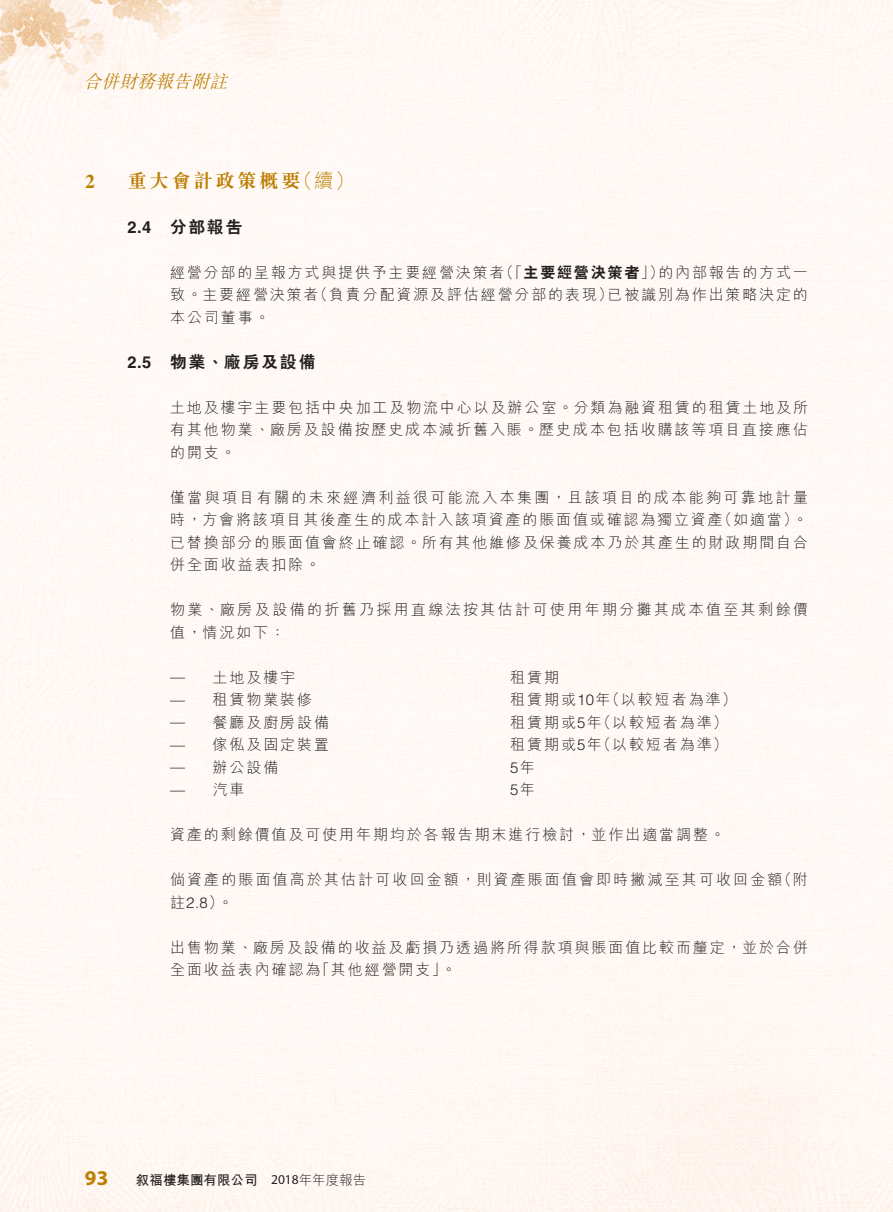
<style>
.page{position:relative;width:893px;height:1212px;background:#fff9f5}
.page>*{position:absolute;margin:0;border:0;box-sizing:border-box;transform-origin:0 0}
.t1{font:700 21px "Myriad Pro";color:#bc7e00}
._01_H1{font:700 19.5px "M Sung HK";letter-spacing:.125em;color:#bc7e00}
._01_H1-2{font:300 19.5px "M Hei HK";color:#bc7e00}
._01_H1-3{font:700 19.5px "Times LT Std";color:#bc7e00}
.t2{font:italic 300 18px "M Sung HK";color:#bc7e00}
._02_H2{font:800 16.5px "C Hei 2 HK";letter-spacing:.13em;color:#231f20}
._02_H2-2{font:700 16.5px "Helvetica LT Std";color:#231f20}
._00_txt{font:300 15px/22.5px "M Hei HK";letter-spacing:.13em;color:#231f20}
._00_txt-2{font:300 15px/22.5px "M Hei HK";letter-spacing:.155em;color:#231f20;text-align:right}
._00_txt-3{font:300 15px "Helvetica LT Std";color:#231f20}
._00_txt-4{font:800 15px "C Hei 2 HK";letter-spacing:.12em;color:#231f20}
.t3{font:300 13.5px "M Hei HK";color:#231f20}
.t4{font:700 13.5px "M Hei HK";color:#231f20}
.s1{font-family:"M Hei HK";font-weight:300}
.s2{font-family:"Helvetica LT Std"}
.s3{font-family:"M Hei HK"}
.s4{font-family:"Myriad Pro";font-weight:400}
</style>
<div class="page">
<p class="t2" style="left:83px;top:69px;width:152px">合併財務報告附註</p>
<p class="_01_H1-3" style="left:85px;top:169px;width:11px">2</p>
<p class="_01_H1-2" style="left:293px;top:170px;width:63px">（續(</p>
<p class="_01_H1" style="left:128px;top:171px;width:175px">重大會計政策概要</p>
<p class="_02_H2-2" style="left:128px;top:217px;width:25px">2.4</p>
<p class="_02_H2-2" style="left:128px;top:352px;width:25px">2.5</p>
<p class="_02_H2" style="left:170px;top:218px;width:74px">分部報告</p>
<p class="_00_txt-4" style="left:499px;top:264px;width:167px"><span class="s1">（「</span>主要經營決策者<span class="s1">」）</span></p>
<p class="_00_txt" style="left:170px;top:261px;width:336px">經營分部的呈報方式與提供予主要經營決策者</p>
<p class="_00_txt" style="left:658px;top:261px;width:151px">的內部報告的方式一</p>
<p class="_00_txt" style="left:313px;top:283px;width:302px">（負責分配資源及評估經營分部的表現）</p>
<p class="_00_txt" style="left:607px;top:283px;width:202px">已被識別為作出策略決定的</p>
<p class="_00_txt" style="left:170px;top:283px;width:150px">致。主要經營決策者本公司董事。</p>
<p class="_02_H2" style="left:170px;top:353px;width:147px">物業、廠房及設備</p>
<p class="_00_txt" style="left:170px;top:396px;width:639px;text-align:justify">土地及樓宇主要包括中央加工及物流中心以及辦公室。分類為融資租賃的租賃土地及所有其他物業、廠房及設備按歷史成本減折舊入賬。歷史成本包括收購該等項目直接應佔的開支。</p>
<p class="_00_txt-2" style="left:170px;top:486px;width:639px">僅當與項目有關的未來經濟利益很可能流入本集團，且該項目的成本能夠可靠地計量。</p>
<p class="_00_txt" style="left:717px;top:508px;width:83px">（如適當(</p>
<p class="_00_txt" style="left:170px;top:508px;width:639px">時，方會將該項目其後產生的成本計入該項資產的賬面值或確認為獨立資產<br>已替換部分的賬面值會終止確認。所有其他維修及保養成本乃於其產生的財政期間自合併全面收益表扣除。</p>
<p class="_00_txt-2" style="left:170px;top:598px;width:639px;text-align:left">物業、廠房及設備的折舊乃採用直線法按其估計可使用年期分攤其成本值至其剩餘價值，情況如下：</p>
<p class="_00_txt" style="left:510px;top:666px;width:50px">租賃期</p>
<p class="_00_txt" style="left:213px;top:666px;width:84px">土地及樓宇</p>
<p class="_00_txt-3" style="left:170px;top:667px;width:16px">—</p>
<p class="_00_txt-3" style="left:170px;top:690px;width:16px">—</p>
<p class="_00_txt-3" style="left:170px;top:712px;width:16px">—</p>
<p class="_00_txt-3" style="left:170px;top:735px;width:16px">—</p>
<p class="_00_txt-3" style="left:170px;top:757px;width:16px">—</p>
<p class="_00_txt" style="left:213px;top:688px;width:101px">租賃物業裝修</p>
<p class="_00_txt" style="left:213px;top:711px;width:118px">餐廳及廚房設備</p>
<p class="_00_txt" style="left:213px;top:733px;width:118px">傢俬及固定裝置</p>
<p class="_00_txt" style="left:213px;top:756px;width:67px">辦公設備</p>
<p class="_00_txt" style="left:605px;top:688px;width:133px">（以較短者為準(</p>
<p class="_00_txt" style="left:510px;top:688px;width:102px">租賃期或<span class="s2">10</span>年</p>
<p class="_00_txt" style="left:596px;top:711px;width:133px">（以較短者為準(</p>
<p class="_00_txt" style="left:510px;top:711px;width:93px">租賃期或<span class="s2">5</span>年</p>
<p class="_00_txt" style="left:596px;top:733px;width:133px">（以較短者為準(</p>
<p class="_00_txt" style="left:510px;top:733px;width:93px">租賃期或<span class="s2">5</span>年</p>
<p class="_00_txt-3" style="left:510px;top:758px;width:26px">5<span class="s3">年</span></p>
<p class="_00_txt" style="left:213px;top:778px;width:33px">汽車</p>
<p class="_00_txt-3" style="left:510px;top:780px;width:26px">5<span class="s3">年</span></p>
<p class="_00_txt-3" style="left:170px;top:780px;width:16px">—</p>
<p class="_00_txt" style="left:170px;top:823px;width:556px">資產的剩餘價值及可使用年期均於各報告期末進行檢討，並作出適當調整。</p>
<p class="_00_txt" style="left:218px;top:868px;width:566px;text-indent:-48px">倘資產的賬面值高於其估計可收回金額，則資產賬面值會即時撇減至其可收回金額。</p>
<p class="_00_txt" style="left:777px;top:868px;width:33px">（附</p>
<p class="_00_txt-3" style="left:170px;top:893px;width:55px"><span class="s3">註</span>2.8<span class="s3">(</span></p>
<p class="_00_txt" style="left:441px;top:936px;width:368px;text-indent:-271px">出售物業、廠房及設備的收益及虧損乃透過將所得款項與賬面值比較而釐定，並於合併。</p>
<p class="_00_txt" style="left:315px;top:958px;width:133px">「其他經營開支「</p>
<p class="_00_txt" style="left:170px;top:958px;width:152px">全面收益表內確認為</p>
<h1 class="t1" style="left:85px;top:1164px;width:25px">93</h1>
<p class="t4" style="left:136px;top:1170px;width:123px">叙福樓集團有限公司</p>
<p class="t3" style="left:271px;top:1173px;width:97px"><span class="s4">2018</span>年年度報告</p>
</div>
